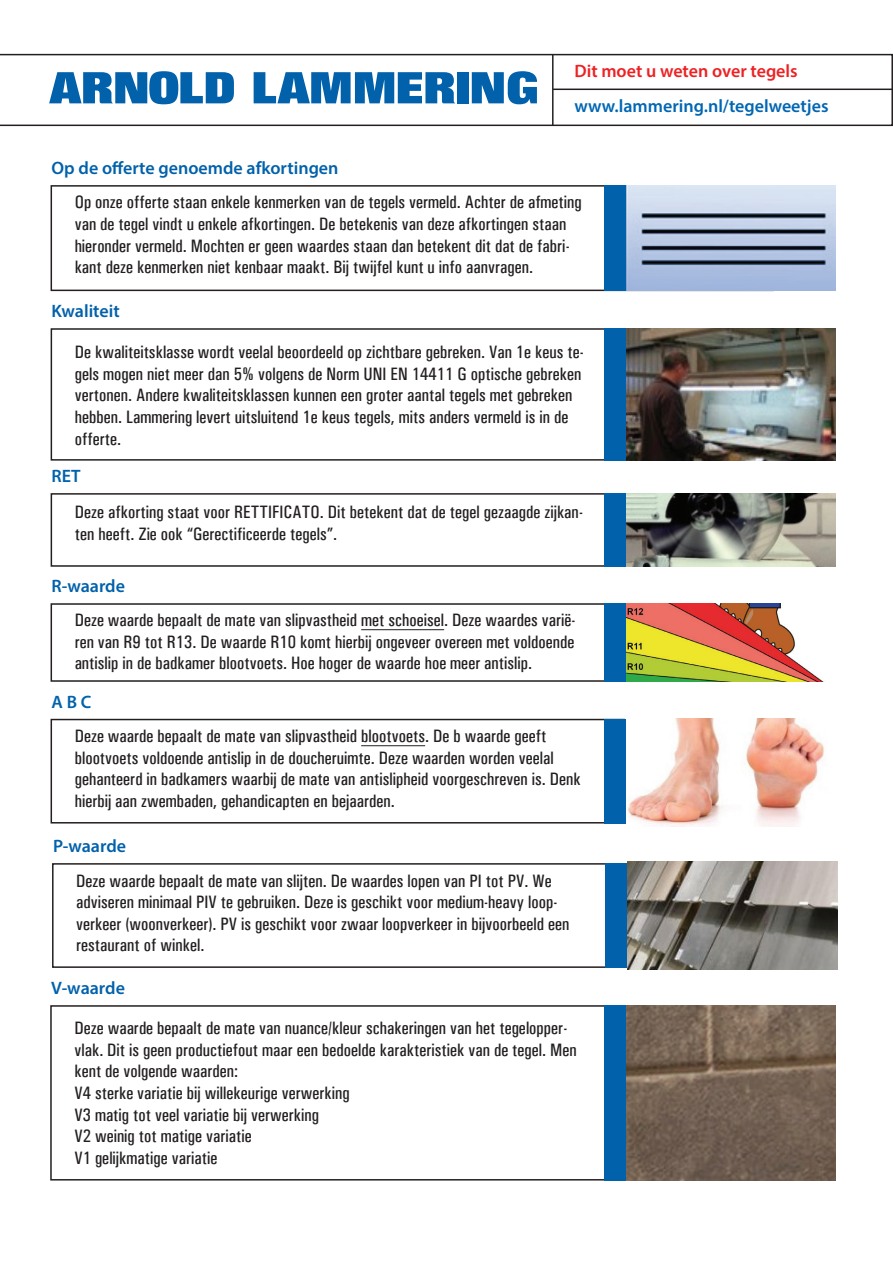
<style>
.page{position:relative;width:893px;height:1263px;background:#fff}
.page>*{position:absolute;margin:0;border:0;box-sizing:border-box;transform-origin:0 0}
.t1{font:18px/21.6px "Univers Condensed";color:#231f20}
.t2{font:600 18px "Myriad Pro";color:#0161ab}
.t3{font:600 18px "Myriad Pro";color:#0166b3}
.t4{font:600 18px "Myriad Pro";color:#ee2123}
</style>
<div class="page">
<svg style="left:0;top:54px;width:893px;height:72px"></svg>
<hr style="left:552px;top:55px;width:2px;height:70px;background:#231f20">
<hr style="left:553px;top:89px;width:340px;height:1px;background:#231f20">
<div style="left:50px;top:1005px;width:723px;height:175px;border:2px solid #231f20"></div>
<img style="left:626px;top:1005px;width:209px;height:175px">
<div style="left:604px;top:1005px;width:22px;height:175px;background:#0161ab"></div>
<div style="left:51px;top:328px;width:723px;height:133px;border:2px solid #231f20"></div>
<img style="left:626px;top:328px;width:210px;height:132px">
<div style="left:604px;top:328px;width:22px;height:132px;background:#0161ab"></div>
<div style="left:51px;top:493px;width:723px;height:74px;border:2px solid #231f20"></div>
<img style="left:626px;top:493px;width:210px;height:74px">
<div style="left:604px;top:493px;width:22px;height:74px;background:#0161ab"></div>
<div style="left:51px;top:603px;width:723px;height:79px;border:2px solid #231f20"></div>
<img style="left:626px;top:603px;width:198px;height:79px">
<div style="left:604px;top:603px;width:22px;height:79px;background:#0161ab"></div>
<hr style="left:361px;top:629px;width:83px;height:1px;background:#231f20">
<div style="left:51px;top:719px;width:723px;height:104px;border:2px solid #231f20"></div>
<img style="left:626px;top:719px;width:199px;height:107px">
<div style="left:604px;top:719px;width:22px;height:104px;background:#0161ab"></div>
<hr style="left:361px;top:745px;width:64px;height:1px;background:#231f20">
<div style="left:52px;top:863px;width:723px;height:105px;border:2px solid #231f20"></div>
<img style="left:627px;top:862px;width:210px;height:107px">
<div style="left:605px;top:863px;width:22px;height:105px;background:#0161ab"></div>
<div style="left:51px;top:185px;width:723px;height:106px;border:2px solid #231f20"></div>
<img style="left:626px;top:185px;width:209px;height:106px">
<div style="left:604px;top:185px;width:22px;height:106px;background:#0161ab"></div>
<svg style="left:49px;top:71px;width:185px;height:33px"></svg>
<svg style="left:254px;top:72px;width:201px;height:31px"></svg>
<div style="left:457px;top:72px;width:12px;height:31px;background:#0161ab"></div>
<svg style="left:472px;top:71px;width:65px;height:33px"></svg>
<p class="t2" style="left:52px;top:157px;width:288px">Op de offerte genoemde afkortingen</p>
<p class="t4" style="left:574px;top:60px;width:225px">Dit moet u weten over tegels</p>
<p class="t3" style="left:574px;top:95px;width:256px">www.lammering.nl/tegelweetjes</p>
<p class="t1" style="left:75px;top:191px;width:509px">Op onze offerte staan enkele kenmerken van de tegels vermeld. Achter de afmeting van de tegel vindt u enkele afkortingen. De betekenis van deze afkortingen staan hieronder vermeld. Mochten er geen waardes staan dan betekent dit dat de fabri&shy;kant deze kenmerken niet kenbaar maakt. Bij twijfel kunt u info aanvragen.</p>
<p class="t2" style="left:52px;top:300px;width:70px">Kwaliteit</p>
<p class="t1" style="left:75px;top:341px;width:511px">De kwaliteitsklasse wordt veelal beoordeeld op zichtbare gebreken. Van 1e keus te&shy;gels mogen niet meer dan 5% volgens de Norm UNI EN 14411 G optische gebreken vertonen. Andere kwaliteitsklassen kunnen een groter aantal tegels met gebreken hebben. Lammering levert uitsluitend 1e keus tegels, mits anders vermeld is in de offerte.</p>
<p class="t2" style="left:52px;top:464px;width:31px">RET</p>
<p class="t1" style="left:75px;top:501px;width:510px">Deze afkorting staat voor RETTIFICATO. Dit betekent dat de tegel gezaagde zijkan&shy;ten heeft. Zie ook “Gerectificeerde tegels”.</p>
<p class="t2" style="left:52px;top:575px;width:75px">R-waarde</p>
<p class="t1" style="left:75px;top:609px;width:502px;text-align:justify">Deze waarde bepaalt de mate van slipvastheid met schoeisel. Deze waardes varië&shy;ren van R9 tot R13. De waarde R10 komt hierbij ongeveer overeen met voldoende antislip in de badkamer blootvoets. Hoe hoger de waarde hoe meer antislip.</p>
<p class="t2" style="left:52px;top:690px;width:41px">A B C</p>
<p class="t1" style="left:75px;top:725px;width:507px">Deze waarde bepaalt de mate van slipvastheid blootvoets. De b waarde geeft blootvoets voldoende antislip in de doucheruimte. Deze waarden worden veelal gehanteerd in badkamers waarbij de mate van antislipheid voorgeschreven is. Denk hierbij aan zwembaden, gehandicapten en bejaarden.</p>
<p class="t2" style="left:53px;top:834px;width:75px">P-waarde</p>
<p class="t1" style="left:76px;top:869px;width:495px">Deze waarde bepaalt de mate van slijten. De waardes lopen van PI tot PV. We adviseren minimaal PIV te gebruiken. Deze is geschikt voor medium-heavy loop&shy;verkeer (woonverkeer). PV is geschikt voor zwaar loopverkeer in bijvoorbeeld een restaurant of winkel.</p>
<p class="t2" style="left:51px;top:976px;width:75px">V-waarde</p>
<p class="t1" style="left:74px;top:1017px;width:504px">Deze waarde bepaalt de mate van nuance/kleur schakeringen van het tegelopper&shy;vlak. Dit is geen productiefout maar een bedoelde karakteristiek van de tegel. Men kent de volgende waarden:<br>V4 sterke variatie bij willekeurige verwerking<br>V3 matig tot veel variatie bij verwerking<br>V2 weinig tot matige variatie<br>V1 gelijkmatige variatie</p>
</div>
